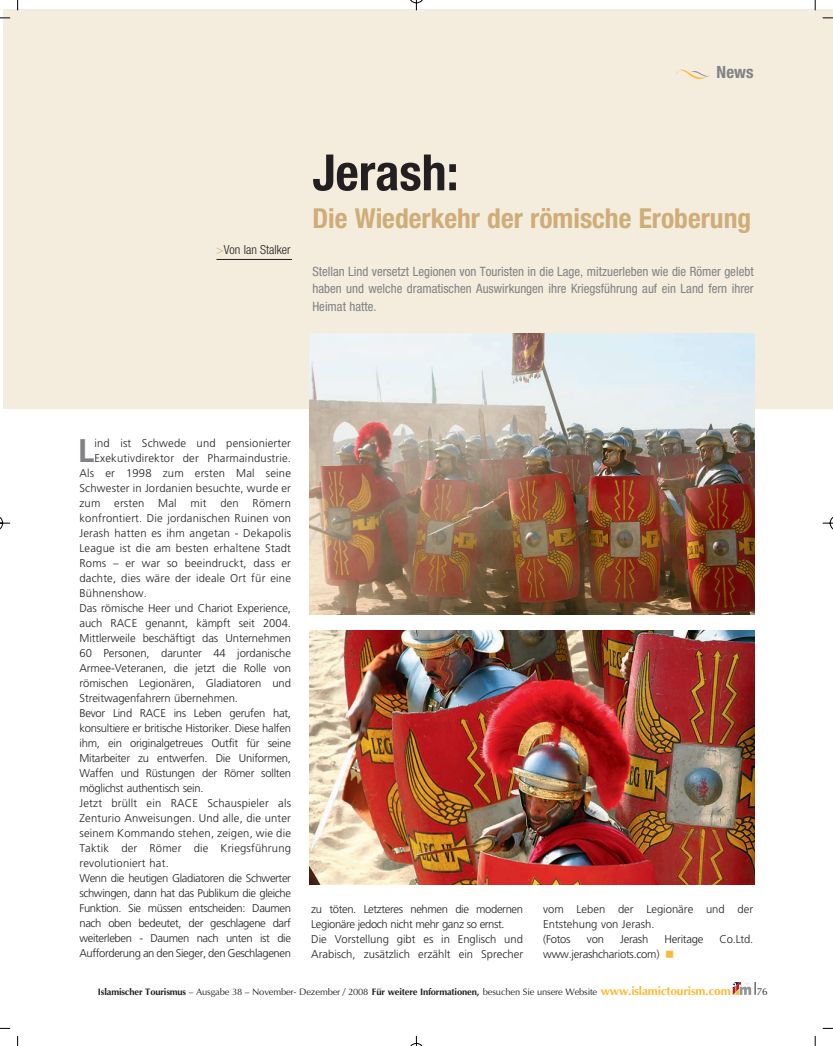
<style>
.page{position:relative;width:833px;height:1046px;background:#fff}
.page>*{position:absolute;margin:0;border:0;box-sizing:border-box;transform-origin:0 0}
.t1{font:700 condensed 50px "Helvetica Neue";color:#231f20}
.t2{font:700 32.75px "Frutiger";color:#808285}
.t3{font:700 condensed 27.5px "Helvetica Neue";color:#cfad78}
.t4{font:700 condensed 16.88px "Helvetica Neue";color:#808285}
.t5{font:condensed 12.88px/17.5px "Helvetica Neue";color:#808285;text-align:justify}
.t6{font:300 condensed 12.5px "Helvetica Neue";color:#231f20}
.t7{font:300 11.25px/15px "Frutiger";letter-spacing:-.005em;color:#231f20}
.t8{font:300 11.25px "Frutiger";letter-spacing:.015em;color:#231f20}
.t9{font:300 11.25px "Frutiger";letter-spacing:-.035em;color:#231f20}
.t10{font:10px "Optima";color:#231f20}
.t11{font:9.38px "Optima";letter-spacing:-.015em;color:#231f20}
.s1{color:#cfad78}
.s2{font-weight:700}
.s3{font-weight:700;font-size:12px;color:#fdb931}
</style>
<div class="page">
<img style="left:0;top:0;width:833px;height:1045px">
<svg style="left:666px;top:950px;width:7px;height:7px"></svg>
<h3 class="t4" style="left:716px;top:66px;width:38px">News</h3>
<p class="t6" style="left:216px;top:245px;width:76px"><span class="s1">&gt;</span>Von Ian Stalker</p>
<h1 class="t1" style="left:312px;top:154px;width:148px">Jerash:</h1>
<h3 class="t3" style="left:312px;top:208px;width:440px">Die Wiederkehr der römische Eroberung</h3>
<p class="t5" style="left:312px;top:263px;width:443px">Stellan Lind versetzt Legionen von Touristen in die Lage, mitzuerleben wie die Römer gelebt haben und welche dramatischen Auswirkungen ihre Kriegsführung auf ein Land fern ihrer Heimat hatte.</p>
<h2 class="t2" style="left:78px;top:437px;width:18px">L</h2>
<p class="t8" style="left:94px;top:438px;width:198px">ind ist Schwede und pensionierter</p>
<p class="t8" style="left:94px;top:453px;width:198px">Exekutivdirektor der Pharmaindustrie.</p>
<p class="t8" style="left:79px;top:468px;width:213px">Als er 1998 zum ersten Mal seine</p>
<p class="t8" style="left:79px;top:483px;width:213px">Schwester in Jordanien besuchte, wurde er</p>
<p class="t8" style="left:79px;top:498px;width:213px">zum ersten Mal mit den Römern</p>
<p class="t8" style="left:79px;top:513px;width:213px">konfrontiert. Die jordanischen Ruinen von</p>
<p class="t8" style="left:79px;top:528px;width:213px">Jerash hatten es ihm angetan - Dekapolis</p>
<p class="t8" style="left:79px;top:543px;width:213px">League ist die am besten erhaltene Stadt</p>
<p class="t8" style="left:79px;top:558px;width:213px">Roms – er war so beeindruckt, dass er</p>
<p class="t8" style="left:79px;top:573px;width:213px">dachte, dies wäre der ideale Ort für eine</p>
<p class="t8" style="left:79px;top:588px;width:69px">Bühnenshow.</p>
<p class="t7" style="left:79px;top:601px;width:213px">Das römische Heer und Chariot Experience,</p>
<p class="t7" style="left:79px;top:616px;width:213px">auch RACE genannt, kämpft seit 2004.</p>
<p class="t7" style="left:79px;top:631px;width:213px">Mittlerweile beschäftigt das Unternehmen</p>
<p class="t7" style="left:79px;top:646px;width:213px">60 Personen, darunter 44 jordanische</p>
<p class="t7" style="left:79px;top:661px;width:213px">Armee-Veteranen, die jetzt die Rolle von</p>
<p class="t7" style="left:79px;top:676px;width:213px">römischen Legionären, Gladiatoren und</p>
<p class="t7" style="left:79px;top:691px;width:160px">Streitwagenfahrern übernehmen.</p>
<p class="t7" style="left:79px;top:706px;width:213px">Bevor Lind RACE ins Leben gerufen hat,</p>
<p class="t7" style="left:79px;top:721px;width:213px">konsultiere er britische Historiker. Diese halfen</p>
<p class="t7" style="left:79px;top:736px;width:213px">ihm, ein originalgetreues Outfit für seine</p>
<p class="t7" style="left:79px;top:751px;width:213px">Mitarbeiter zu entwerfen. Die Uniformen,</p>
<p class="t7" style="left:79px;top:766px;width:213px">Waffen und Rüstungen der Römer sollten</p>
<p class="t7" style="left:79px;top:781px;width:126px">möglichst authentisch sein.</p>
<p class="t8" style="left:79px;top:798px;width:213px">Jetzt brüllt ein RACE Schauspieler als</p>
<p class="t8" style="left:79px;top:813px;width:213px">Zenturio Anweisungen. Und alle, die unter</p>
<p class="t8" style="left:79px;top:828px;width:213px">seinem Kommando stehen, zeigen, wie die</p>
<p class="t8" style="left:79px;top:843px;width:213px">Taktik der Römer die Kriegsführung</p>
<p class="t8" style="left:79px;top:858px;width:91px">revolutioniert hat.</p>
<p class="t9" style="left:79px;top:873px;width:213px">Wenn die heutigen Gladiatoren die Schwerter</p>
<p class="t9" style="left:79px;top:888px;width:213px">schwingen, dann hat das Publikum die gleiche</p>
<p class="t9" style="left:79px;top:903px;width:213px">Funktion. Sie müssen entscheiden: Daumen</p>
<p class="t9" style="left:79px;top:918px;width:213px">nach oben bedeutet, der geschlagene darf</p>
<p class="t9" style="left:79px;top:933px;width:213px">weiterleben - Daumen nach unten ist die</p>
<p class="t9" style="left:79px;top:948px;width:213px">Aufforderung an den Sieger, den Geschlagenen</p>
<p class="t7" style="left:311px;top:902px;width:213px">zu töten. Letzteres nehmen die modernen Legionäre jedoch nicht mehr ganz so ernst.<br>Die Vorstellung gibt es in Englisch und Arabisch, zusätzlich erzählt ein Sprecher</p>
<p class="t7" style="left:543px;top:901px;width:211px">vom Leben der Legionäre und der<br>Entstehung von Jerash.<br>(Fotos</p>
<p class="t7" style="left:587px;top:931px;width:19px">von</p>
<p class="t7" style="left:620px;top:931px;width:30px">Jerash</p>
<p class="t7" style="left:664px;top:931px;width:40px">Heritage</p>
<p class="t7" style="left:719px;top:931px;width:35px">Co.Ltd.</p>
<p class="t7" style="left:543px;top:946px;width:118px">www.jerashchariots.com)</p>
<p class="t11" style="left:98px;top:987px;width:634px"><span class="s2">Islamischer Tourismus</span> – Ausgabe 38 – November- Dezember / 2008 <span class="s2">Für weitere Informationen,</span> besuchen Sie unsere Website <span class="s3">www.islamictourism.com</span></p>
<p class="t10" style="left:756px;top:987px;width:13px">76</p>
</div>
